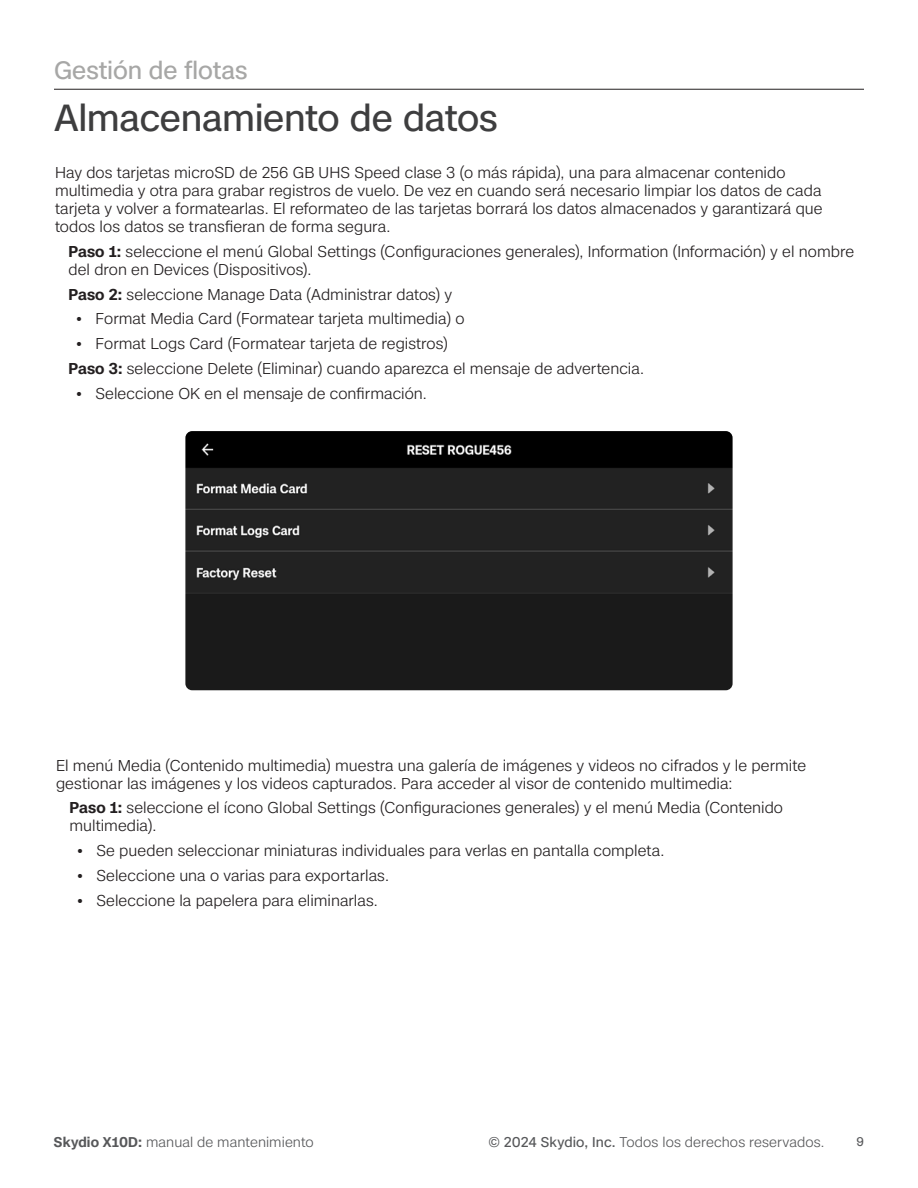
<style>
.page{position:relative;width:918px;height:1188px;background:#fff}
.page>*{position:absolute;margin:0;border:0;box-sizing:border-box;transform-origin:0 0}
.Heading_2{font:36px "Case";letter-spacing:-.01em;color:#3e3e3f}
.Section_Headings_Eyebrow{font:24px "Case";color:#a7a7a6}
.Body_copy-8{font:300 15px/18px "Case";letter-spacing:.005em;color:#231f20}
.Body_copy_2{font:300 15px/18px "Case";letter-spacing:.005em;color:#231f20}
.t1{font:300 13.5px "Case";letter-spacing:.005em;color:#57585a}
.t2{font:12px "Case";color:#57585a}
.s1{font-weight:600}
.s2{font-weight:400}
</style>
<div class="page">
<hr style="left:54px;top:89px;width:810px;height:1px;background:#231f20">
<img style="left:185px;top:431px;width:548px;height:259px">
<p class="Section_Headings_Eyebrow" style="left:54px;top:52px;width:195px">Gestión de flotas</p>
<p class="Heading_2" style="left:54px;top:91px;width:445px">Almacenamiento de datos</p>
<p class="Body_copy-8" style="left:55px;top:163px;width:769px">Hay dos tarjetas microSD de 256 GB UHS Speed clase 3 (o más rápida), una para almacenar contenido multimedia y otra para grabar registros de vuelo. De vez en cuando será necesario limpiar los datos de cada tarjeta y volver a formatearlas. El reformateo de las tarjetas borrará los datos almacenados y garantizará que todos los datos se transfieran de forma segura.</p>
<p class="Body_copy-8" style="left:69px;top:242px;width:787px"><span class="s1">Paso 1:</span> seleccione el menú Global Settings (Configuraciones generales), Information (Información) y el nombre del dron en Devices (Dispositivos).</p>
<p class="Body_copy-8" style="left:69px;top:285px;width:385px"><span class="s1">Paso 2:</span> seleccione Manage Data (Administrar datos) y</p>
<p class="Body_copy-8" style="left:75px;top:310px;width:391px"><span class="s2">•</span> Format Media Card (Formatear tarjeta multimedia) o</p>
<p class="Body_copy-8" style="left:75px;top:334px;width:374px"><span class="s2">•</span> Format Logs Card (Formatear tarjeta de registros)</p>
<p class="Body_copy-8" style="left:69px;top:359px;width:577px"><span class="s1">Paso 3:</span> seleccione Delete (Eliminar) cuando aparezca el mensaje de advertencia.</p>
<p class="Body_copy-8" style="left:75px;top:384px;width:353px"><span class="s2">•</span> Seleccione OK en el mensaje de confirmación.</p>
<p class="Body_copy-8" style="left:56px;top:756px;width:752px">El menú Media (Contenido multimedia) muestra una galería de imágenes y videos no cifrados y le permite gestionar las imágenes y los videos capturados. Para acceder al visor de contenido multimedia:</p>
<p class="Body_copy_2" style="left:70px;top:799px;width:715px"><span class="s1">Paso 1:</span> seleccione el ícono Global Settings (Configuraciones generales) y el menú Media (Contenido multimedia).</p>
<p class="Body_copy-8" style="left:76px;top:841px;width:590px"><span class="s2">•</span> Se pueden seleccionar miniaturas individuales para verlas en pantalla completa.</p>
<p class="Body_copy-8" style="left:76px;top:866px;width:314px"><span class="s2">•</span> Seleccione una o varias para exportarlas.</p>
<p class="Body_copy-8" style="left:76px;top:891px;width:303px"><span class="s2">•</span> Seleccione la papelera para eliminarlas.</p>
<p class="t1" style="left:54px;top:1132px;width:261px"><span class="s1">Skydio X10D:</span> manual de mantenimiento</p>
<p class="t1" style="left:489px;top:1132px;width:338px"><span class="s2">© 2024 Skydio, Inc.</span> Todos los derechos reservados.</p>
<p class="t2" style="left:856px;top:1132px;width:9px">9</p>
</div>
